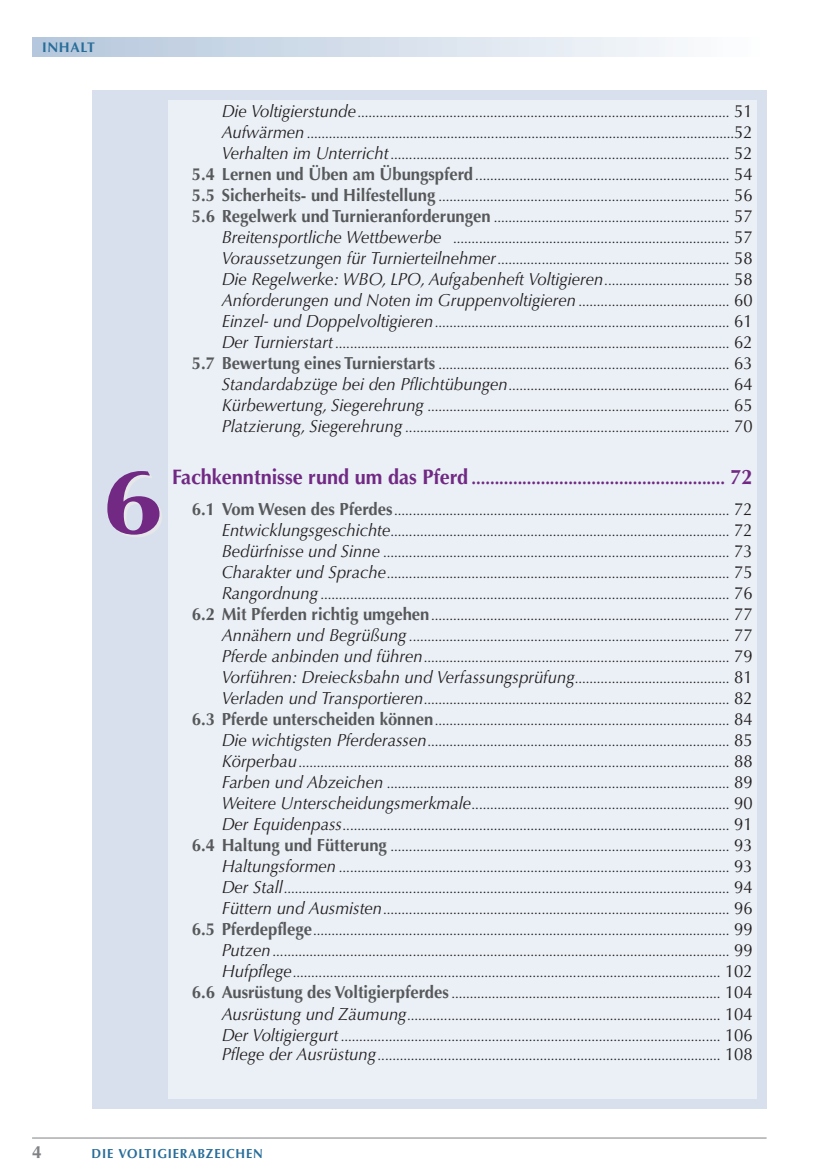
<style>
.page{position:relative;width:840px;height:1176px;background:#fff}
.page>*{position:absolute;margin:0;border:0;box-sizing:border-box;transform-origin:0 0}
.t1{font:700 92.4px "Optima";color:#712983;scale:1.2 1}
.t2{font:italic 17.5px/21px "Optima";color:#231f20;scale:.95 1}
.t3{font:700 17.5px "Optima";color:#712983;scale:.95 1}
.t4{font:700 17.5px "Optima";color:#808285}
.t5{font:14px/21px "Optima";color:#231f20;text-align:right;scale:.95 1}
.t6{font:700 14px "Optima";letter-spacing:.05em;color:#286d99}
.t7{font:700 13.12px "Optima";letter-spacing:.065em;color:#286d99;scale:.95 1}
.s1{font-style:italic;font-size:17.5px}
.s2{font-size:17.5px}
.s3{font-weight:700;font-size:17.5px;color:#57585a}
.s4{font-style:normal;font-size:14px}
.s5{font-style:normal}
.s6{font-size:21px}
</style>
<div class="page">
<div style="left:92px;top:91px;width:674px;height:1018px;background:#d7e0ec"></div>
<div style="left:168px;top:101px;width:588px;height:997px;background:#eaf0f6"></div>
<hr style="left:32px;top:1137px;width:734px;height:1px;background:#808285">
<p class="t6" style="left:42px;top:41px;width:54px">INHALT</p>
<h1 class="t1" style="left:101px;top:464px;width:53px">6</h1>
<p class="t5" style="left:192px;top:103px;width:592px"><span class="s1">Die Voltigierstunde</span>..................................................................................................... <span class="s2">51<br></span><span class="s1">Aufwärmen</span> ....................................................................................................................<span class="s2">52<br></span><span class="s1">Verhalten im Unterricht</span>............................................................................................ <span class="s2">52<br></span><span class="s3">5.4 Lernen und Üben am Übungspferd</span> ..................................................................... <span class="s2">54<br></span><span class="s3">5.5 Sicherheits- und Hilfestellung</span> ............................................................................... <span class="s2">56<br></span><span class="s3">5.6 Regelwerk und Turnieranforderungen</span> ................................................................ <span class="s2">57<br></span><span class="s1">Breitensportliche Wettbewerbe</span> ........................................................................... <span class="s2">57<br></span><span class="s1">Voraussetzungen für Turnierteilnehmer</span>............................................................... <span class="s2">58</span></p>
<p class="t2" style="left:222px;top:270px;width:560px">Die Regelwerke: WBO, LPO, Aufgabenheft Voltigieren<span class="s4">..................................</span> <span class="s5">58<br></span>Anforderungen und Noten im Gruppenvoltigieren <span class="s4">.........................................</span> <span class="s5">60</span></p>
<p class="t5" style="left:192px;top:313px;width:592px"><span class="s1">Einzel- und Doppelvoltigieren</span>................................................................................ <span class="s2">61<br></span><span class="s1">Der Turnierstart</span> ........................................................................................................... <span class="s2">62<br></span><span class="s3">5.7 Bewertung eines Turnierstarts</span> ............................................................................... <span class="s2">63<br></span><span class="s1">Standardabzüge bei den Pflichtübungen</span>............................................................ <span class="s2">64<br></span><span class="s1">Kürbewertung, Siegerehrung</span> .................................................................................. <span class="s2">65<br></span><span class="s1">Platzierung, Siegerehrung</span> ........................................................................................ <span class="s2">70</span></p>
<p class="t3" style="left:172px;top:471px;width:612px"><span class="s6">Fachkenntnisse rund um das Pferd</span> ....................................................... <span class="s6">72</span></p>
<p class="t5" style="left:192px;top:501px;width:592px"><span class="s3">6.1 Vom Wesen des Pferdes</span>........................................................................................... <span class="s2">72<br></span><span class="s1">Entwicklungsgeschichte</span>............................................................................................ <span class="s2">72<br></span><span class="s1">Bedürfnisse und Sinne</span> .............................................................................................. <span class="s2">73<br></span><span class="s1">Charakter und Sprache</span>............................................................................................. <span class="s2">75<br></span><span class="s1">Rangordnung</span> ............................................................................................................... <span class="s2">76<br></span><span class="s3">6.2 Mit Pferden richtig umgehen</span>................................................................................. <span class="s2">77<br></span><span class="s1">Annähern und Begrüßung</span> ....................................................................................... <span class="s2">77<br></span><span class="s1">Pferde anbinden und führen</span>................................................................................... <span class="s2">79</span></p>
<p class="t2" style="left:222px;top:668px;width:560px">Vorführen: Dreiecksbahn und Verfassungsprüfung<span class="s4">..........................................</span> <span class="s5">81</span></p>
<p class="t5" style="left:192px;top:690px;width:592px"><span class="s1">Verladen und Transportieren</span>................................................................................... <span class="s2">82<br></span><span class="s3">6.3 Pferde unterscheiden können</span>................................................................................ <span class="s2">84<br></span><span class="s1">Die wichtigsten Pferderassen</span>.................................................................................. <span class="s2">85<br></span><span class="s1">Körperbau</span>..................................................................................................................... <span class="s2">88<br></span><span class="s1">Farben und Abzeichen</span> ............................................................................................. <span class="s2">89<br></span><span class="s1">Weitere Unterscheidungsmerkmale</span>...................................................................... <span class="s2">90<br></span><span class="s1">Der Equidenpass</span>......................................................................................................... <span class="s2">91<br></span><span class="s3">6.4 Haltung und Fütterung</span> ............................................................................................ <span class="s2">93<br></span><span class="s1">Haltungsformen</span> .......................................................................................................... <span class="s2">93<br></span><span class="s1">Der Stall</span>......................................................................................................................... <span class="s2">94<br></span><span class="s1">Füttern und Ausmisten</span>.............................................................................................. <span class="s2">96<br></span><span class="s3">6.5 Pferdepflege</span>................................................................................................................. <span class="s2">99<br></span><span class="s1">Putzen</span>............................................................................................................................ <span class="s2">99<br></span><span class="s1">Hufpflege</span>.................................................................................................................... <span class="s2">102<br></span><span class="s3">6.6 Ausrüstung des Voltigierpferdes</span> ......................................................................... <span class="s2">104<br></span><span class="s1">Ausrüstung und Zäumung</span>..................................................................................... <span class="s2">104<br></span><span class="s1">Der Voltigiergurt</span> ....................................................................................................... <span class="s2">106</span></p>
<p class="t5" style="left:222px;top:1045px;width:560px"><span class="s1">Pflege der Ausrüstung</span>............................................................................................. <span class="s2">108</span></p>
<p class="t4" style="left:32px;top:1145px;width:11px">4</p>
<p class="t7" style="left:92px;top:1148px;width:182px">DIE VOLTIGIERABZEICHEN</p>
</div>
